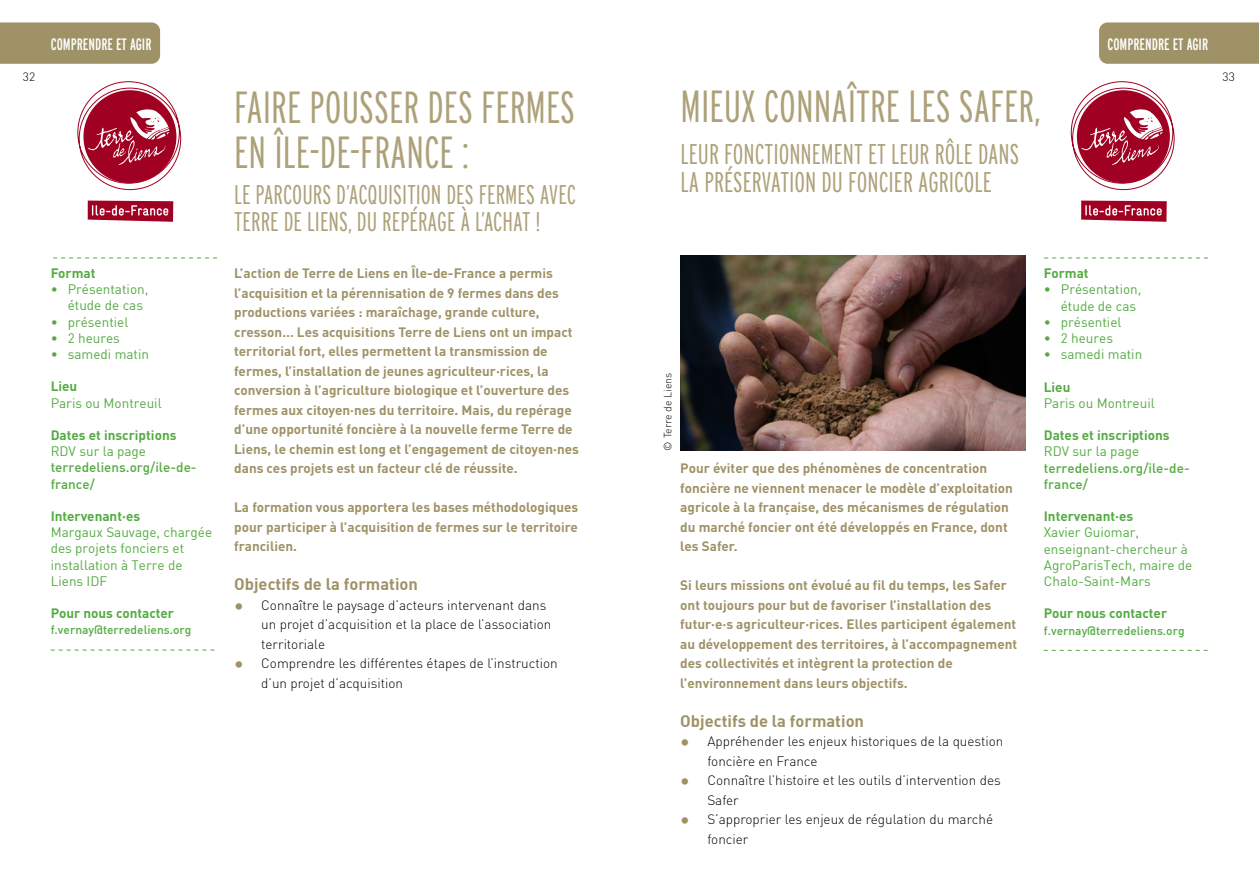
<style>
.page{position:relative;width:1259px;height:893px;background:#fff}
.page>*{position:absolute;margin:0;border:0;box-sizing:border-box;transform-origin:0 0}
.t1{font:300 45px/45px "Interstate Compressed";color:#ada179}
.t2{font:300 28.5px/28.5px "Interstate Compressed";color:#ada179}
.t3{font:300 27px/27px "Interstate Compressed";color:#ada179}
.t4{font:16.5px "DIN Bold";color:#9f9267}
.t5{font:16.5px "Interstate Compressed";color:#fff}
.t6{font:700 13.5px/19.5px "DINOT";color:#9f9267}
.t7{font:300 13.5px/19.5px "DINOT";color:#000}
.t8{font:13.5px/16.2px "DIN";color:#54ab43}
.t9{font:700 13.5px "DINOT";color:#54ab43}
.t10{font:500 13.5px/16.2px "DIN";color:#54ab43}
.t11{font:500 12px "DIN";color:#54ab43}
.t12{font:300 12px "DINOT";color:#000}
.t13{font:300 10.5px "DINOT";color:#000}
.s1{font-family:"DIN Bold";font-weight:400;font-size:19.5px;color:#9f9267}
</style>
<div class="page">
<div style="left:0;top:22px;width:160px;height:42px;background:#9f9267"></div>
<div style="left:1099px;top:22px;width:160px;height:42px;background:#9f9267"></div>
<svg style="left:1044px;top:257px;width:164px;height:1px"></svg>
<svg style="left:1071px;top:81px;width:103px;height:109px"></svg>
<svg style="left:1081px;top:201px;width:85px;height:21px;background:#b3344f"></svg>
<img style="left:680px;top:255px;width:345px;height:195px">
<svg style="left:1043px;top:650px;width:164px;height:1px"></svg>
<svg style="left:53px;top:257px;width:164px;height:1px"></svg>
<svg style="left:77px;top:81px;width:104px;height:109px"></svg>
<svg style="left:88px;top:201px;width:85px;height:21px;background:#b3344f"></svg>
<svg style="left:51px;top:650px;width:163px;height:1px"></svg>
<p class="t5" style="left:51px;top:35px;width:102px">COMPRENDRE ET AGIR</p>
<p class="t5" style="left:1107px;top:35px;width:102px">COMPRENDRE ET AGIR</p>
<p class="t12" style="left:23px;top:69px;width:14px">32</p>
<p class="t12" style="left:1222px;top:69px;width:14px">33</p>
<h1 class="t1" style="left:680px;top:84px;width:361px">MIEUX CONNAÎTRE LES SAFER,</h1>
<h2 class="t2" style="left:680px;top:139px;width:340px">LEUR FONCTIONNEMENT ET LEUR RÔLE DANS<br>LA PRÉSERVATION DU FONCIER AGRICOLE</h2>
<h1 class="t1" style="left:234px;top:84px;width:343px">FAIRE POUSSER DES FERMES<br>EN ÎLE-DE-FRANCE :</h1>
<h3 class="t3" style="left:234px;top:180px;width:343px">LE PARCOURS D’ACQUISITION DES FERMES AVEC<br>TERRE DE LIENS, DU REPÉRAGE À L’ACHAT !</h3>
<p class="t6" style="left:234px;top:263px;width:346px">L’action de Terre de Liens en Île-de-France a permis l’acquisition et la pérennisation de 9 fermes dans des productions variées : maraîchage, grande culture, cresson… Les acquisitions Terre de Liens ont un impact territorial fort, elles permettent la transmission de fermes, l’installation de jeunes agriculteur·rices, la conversion à l’agriculture biologique et l’ouverture des fermes aux citoyen·nes du territoire. Mais, du repérage d’une opportunité foncière à la nouvelle ferme Terre de Liens, le chemin est long et l’engagement de citoyen·nes dans ces projets est un facteur clé de réussite.</p>
<p class="t6" style="left:234px;top:497px;width:345px;text-align:justify">La formation vous apportera les bases méthodologiques pour participer à l’acquisition de fermes sur le territoire francilien.</p>
<p class="t4" style="left:234px;top:574px;width:185px">Objectifs de la formation</p>
<p class="t7" style="left:261px;top:595px;width:292px;text-indent:-27px"><span class="s1">•</span> Connaître le paysage d’acteurs intervenant dans un projet d’acquisition et la place de l’association territoriale</p>
<p class="t7" style="left:261px;top:654px;width:298px;text-indent:-27px"><span class="s1">•</span> Comprendre les différentes étapes de l’instruction d’un projet d’acquisition</p>
<p class="t9" style="left:51px;top:264px;width:46px">Format</p>
<p class="t8" style="left:68px;top:281px;width:82px;text-indent:-17px">• Présentation, étude de cas</p>
<p class="t8" style="left:51px;top:313px;width:79px">• présentiel</p>
<p class="t8" style="left:51px;top:329px;width:71px">• 2 heures</p>
<p class="t8" style="left:51px;top:346px;width:100px">• samedi matin</p>
<p class="t9" style="left:51px;top:378px;width:28px">Lieu</p>
<p class="t8" style="left:51px;top:394px;width:112px">Paris ou Montreuil</p>
<p class="t9" style="left:51px;top:426px;width:127px">Dates et inscriptions</p>
<p class="t8" style="left:51px;top:443px;width:97px">RDV sur la page</p>
<p class="t10" style="left:51px;top:459px;width:147px">terredeliens.org/ile-de&shy;france/</p>
<p class="t9" style="left:51px;top:507px;width:91px">Intervenant·es</p>
<p class="t8" style="left:51px;top:524px;width:163px">Margaux Sauvage, chargée des projets fonciers et installation à Terre de<br>Liens IDF</p>
<p class="t9" style="left:51px;top:604px;width:125px">Pour nous contacter</p>
<p class="t11" style="left:51px;top:622px;width:142px">f.vernay@terredeliens.org</p>
<p class="t9" style="left:1043px;top:264px;width:46px">Format</p>
<p class="t8" style="left:1060px;top:281px;width:82px;text-indent:-17px">• Présentation, étude de cas</p>
<p class="t8" style="left:1043px;top:314px;width:79px">• présentiel</p>
<p class="t8" style="left:1043px;top:330px;width:71px">• 2 heures</p>
<p class="t8" style="left:1043px;top:346px;width:100px">• samedi matin</p>
<p class="t9" style="left:1043px;top:378px;width:28px">Lieu</p>
<p class="t8" style="left:1043px;top:395px;width:112px">Paris ou Montreuil</p>
<p class="t9" style="left:1043px;top:426px;width:127px">Dates et inscriptions</p>
<p class="t8" style="left:1043px;top:443px;width:97px">RDV sur la page</p>
<p class="t10" style="left:1043px;top:459px;width:147px">terredeliens.org/ile-de&shy;france/</p>
<p class="t9" style="left:1043px;top:507px;width:91px">Intervenant·es</p>
<p class="t8" style="left:1043px;top:524px;width:150px">Xavier Guiomar, enseignant-chercheur à<br>AgroParisTech, maire de<br>Chalo-Saint-Mars</p>
<p class="t9" style="left:1043px;top:605px;width:125px">Pour nous contacter</p>
<p class="t11" style="left:1043px;top:623px;width:142px">f.vernay@terredeliens.org</p>
<p class="t13" style="left:661px;top:450px;width:79px;rotate:-90deg">© Terre de Liens</p>
<p class="t6" style="left:680px;top:458px;width:334px">Pour éviter que des phénomènes de concentration foncière ne viennent menacer le modèle d’exploitation agricole à la française, des mécanismes de régulation du marché foncier ont été développés en France, dont les Safer.</p>
<p class="t6" style="left:680px;top:575px;width:338px">Si leurs missions ont évolué au fil du temps, les Safer ont toujours pour but de favoriser l’installation des futur·e·s agriculteur·rices. Elles participent également au développement des territoires, à l’accompagnement des collectivités et intègrent la protection de l’environnement dans leurs objectifs.</p>
<p class="t4" style="left:680px;top:710px;width:185px">Objectifs de la formation</p>
<p class="t7" style="left:707px;top:732px;width:298px;text-indent:-27px"><span class="s1">•</span> Appréhender les enjeux historiques de la question foncière en France</p>
<p class="t7" style="left:707px;top:771px;width:295px;text-indent:-27px"><span class="s1">•</span> Connaître l’histoire et les outils d’intervention des<br>Safer</p>
<p class="t7" style="left:707px;top:810px;width:287px;text-indent:-27px"><span class="s1">•</span> S’approprier les enjeux de régulation du marché foncier</p>
</div>
